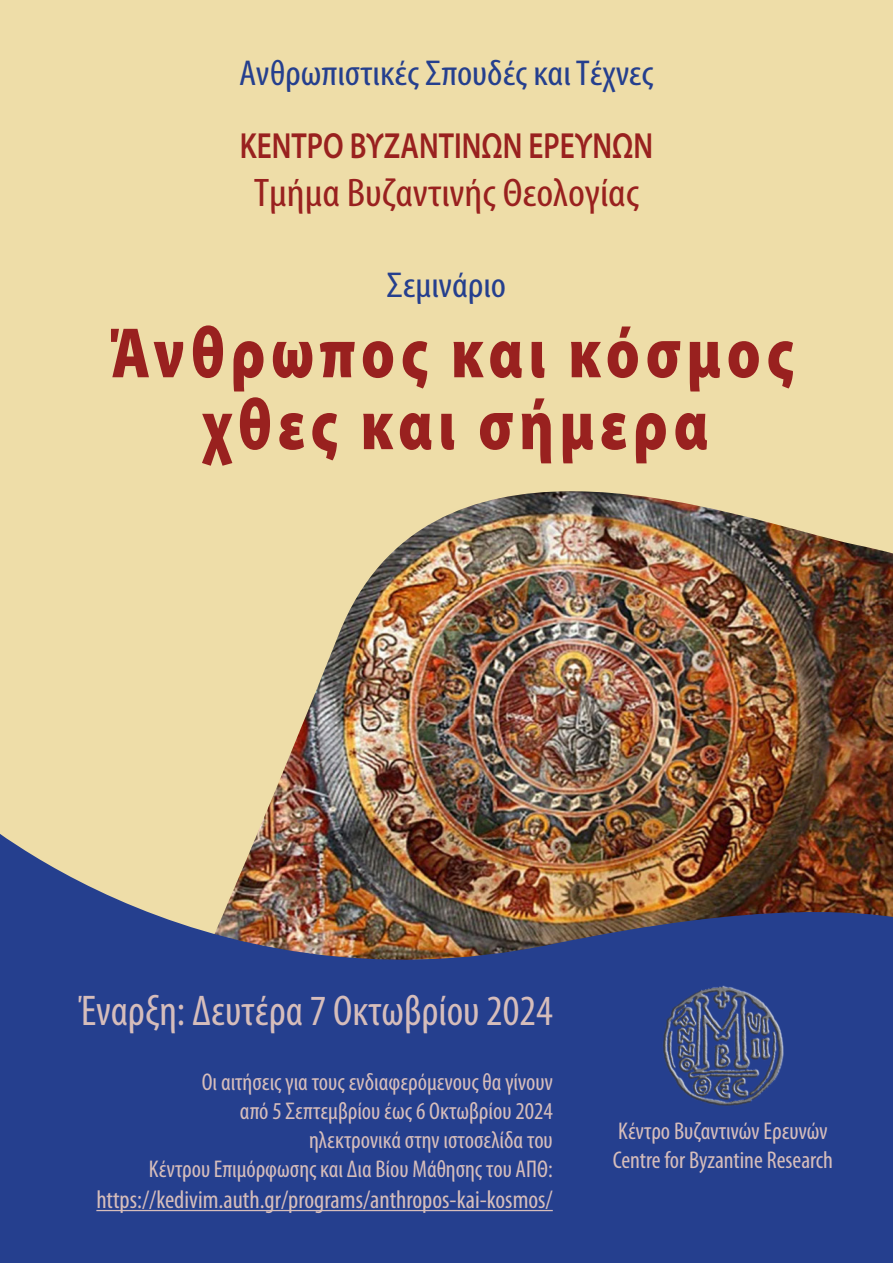
<style>
.page{position:relative;width:893px;height:1263px;background:#fff}
.page>*{position:absolute;margin:0;border:0;box-sizing:border-box;transform-origin:0 0}
.t1{font:900 71.85px "Myriad Pro";letter-spacing:.1em;color:#99211f;scale:.8 1}
.t2{font:condensed 43.2px "Myriad Pro";color:#d6bdbb}
.t3{font:condensed 40.05px "Myriad Pro";color:#99211f;scale:1.1 1}
.t4{font:600 36.45px "Myriad Pro";color:#99211f;scale:.8 1}
.t5{font:condensed 36.15px "Myriad Pro";color:#253f8e;scale:1.1 1}
.t6{font:condensed 25.5px "Myriad Pro";color:#d6bdbb}
.t7{font:condensed 24.3px "Myriad Pro";color:#d6bdbb}
</style>
<div class="page">
<div style="left:0;top:0;width:893px;height:782px;background:#eedda8"></div>
<img style="left:212px;top:491px;width:681px;height:291px">
<img style="left:0;top:782px;width:893px;height:481px">
<img style="left:651px;top:974px;width:143px;height:143px">
<hr style="left:96px;top:1210px;width:457px;height:1px;background:#d6bdbb">
<p class="t5" style="left:239px;top:51px;width:378px">Ανθρωπιστικές Σπουδές και Τέχνες</p>
<p class="t4" style="left:240px;top:126px;width:518px">ΚΕΝΤΡΟ ΒΥΖΑΝΤΙΝΩΝ ΕΡΕΥΝΩΝ</p>
<p class="t3" style="left:254px;top:169px;width:352px">Τμήμα Βυζαντινής Θεολογίας</p>
<p class="t5" style="left:387px;top:263px;width:110px">Σεμινάριο</p>
<p class="t1" style="left:111px;top:312px;width:855px">Άνθρωπος και κόσμος</p>
<p class="t1" style="left:202px;top:384px;width:634px">χθες και σήμερα</p>
<p class="t2" style="left:79px;top:985px;width:475px">Έναρξη: Δευτέρα 7 Οκτωβρίου 2024</p>
<p class="t7" style="left:202px;top:1067px;width:352px">Οι αιτήσεις για τους ενδιαφερόμενους θα γίνουν</p>
<p class="t7" style="left:240px;top:1096px;width:314px">από 5 Σεπτεμβρίου έως 6 Οκτωβρίου 2024</p>
<p class="t7" style="left:309px;top:1125px;width:245px">ηλεκτρονικά στην ιστοσελίδα του</p>
<p class="t7" style="left:149px;top:1155px;width:405px">Κέντρου Επιμόρφωσης και Δια Βίου Μάθησης του ΑΠΘ:</p>
<p class="t6" style="left:96px;top:1184px;width:458px">https://kedivim.auth.gr/programs/anthropos-kai-kosmos/</p>
<p class="t7" style="left:618px;top:1116px;width:211px">Κέντρο Βυζαντινών Ερευνών</p>
<p class="t7" style="left:613px;top:1145px;width:222px">Centre for Byzantine Research</p>
</div>
